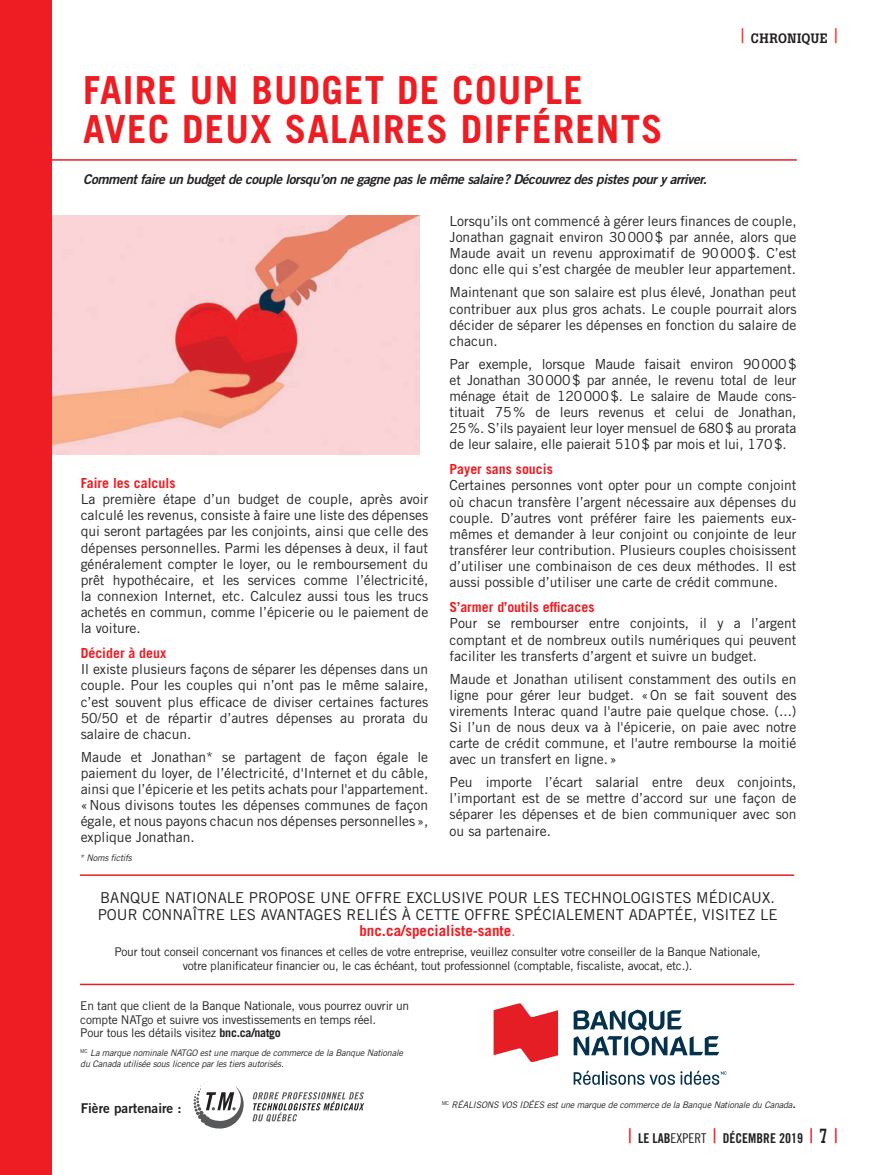
<style>
.page{position:relative;width:878px;height:1175px;background:#fff}
.page>*{position:absolute;margin:0;border:0;box-sizing:border-box;transform-origin:0 0}
.t1{font:700 38.7px/38.7px "Trade Gothic";letter-spacing:.03em;color:#ee1d23}
.t2{font:15px/16.5px "Trade Gothic";color:#231f20;text-align:center}
.t3{font:13.8px/16px "Trade Gothic";color:#231f20;text-align:justify}
.t4{font:700 13.8px "Trade Gothic";color:#ee1d23}
.t5{font:italic 13.5px "Trade Gothic Bold Two";letter-spacing:-.03em;color:#231f20}
.t6{font:13.5px "Trade Gothic Bold Cond Twenty";color:#231f20}
.t7{font:13.5px "Trade Gothic Bold Two";color:#231f20}
.t8{font:500 13.5px "Boton";letter-spacing:.03em;color:#231f20}
.t9{font:12px/13.5px "Trade Gothic";letter-spacing:-.02em;color:#231f20;text-align:center}
.t10{font:italic 9px/10.5px "Trade Gothic";letter-spacing:-.02em;color:#231f20}
.s1{font-family:"Trade Gothic Bold Two";font-weight:400;font-size:20.25px;color:#ef3b2c}
.s2{font-weight:700;color:#ee1d23}
.s3{color:#808285}
.s4{font-weight:700}
.s5{font-style:normal;font-size:13.8px}
.s6{font-family:"Trade Gothic Bold Two";font-size:20.25px;color:#ee1d23}
.s7{font-family:"Trade Gothic Cond Eighteen"}
.s8{font-family:"Boton";font-weight:500;font-size:20.25px}
</style>
<div class="page">
<img style="left:52px;top:215px;width:368px;height:240px">
<svg style="left:252px;top:1092px;width:112px;height:29px"></svg>
<svg style="left:193px;top:1081px;width:51px;height:47px"></svg>
<div style="left:0;top:0;width:52px;height:1174px;background:#ee1d23"></div>
<svg style="left:493px;top:1003px;width:65px;height:59px"></svg>
<svg style="left:573px;top:1009px;width:146px;height:46px"></svg>
<svg style="left:573px;top:1070px;width:153px;height:14px"></svg>
<hr style="left:80px;top:983px;width:714px;height:2px;background:#ee1d23">
<hr style="left:80px;top:874px;width:714px;height:2px;background:#ee1d23">
<hr style="left:44px;top:159px;width:752px;height:2px;background:#ee1d23">
<h1 class="t1" style="left:83px;top:70px;width:581px">FAIRE UN BUDGET DE COUPLE<br>AVEC DEUX SALAIRES DIFFÉRENTS</h1>
<p class="t5" style="left:83px;top:170px;width:625px">Comment faire un budget de couple lorsqu’on ne gagne pas le même salaire? Découvrez des pistes pour y arriver.</p>
<p class="t8" style="left:741px;top:30px;width:98px"><span class="s1">|</span> CHRONIQUE <span class="s1">|</span></p>
<p class="t4" style="left:81px;top:474px;width:96px">Faire les calculs</p>
<p class="t3" style="left:81px;top:491px;width:349px">La première étape d’un budget de couple, après avoir calculé les revenus, consiste à faire une liste des dépenses qui seront partagées par les conjoints, ainsi que celle des dépenses personnelles. Parmi les dépenses à deux, il faut généralement compter le loyer, ou le remboursement du prêt hypothécaire, et les services comme l’électricité, la connexion Internet, etc. Calculez aussi tous les trucs achetés en commun, comme l’épicerie ou le paiement de la voiture.</p>
<p class="t4" style="left:81px;top:645px;width:87px">Décider à deux</p>
<p class="t3" style="left:81px;top:661px;width:349px">Il existe plusieurs façons de séparer les dépenses dans un couple. Pour les couples qui n’ont pas le même salaire, c’est souvent plus efficace de diviser certaines factures 50/50 et de répartir d’autres dépenses au prorata du salaire de chacun.</p>
<p class="t3" style="left:81px;top:748px;width:349px">Maude et Jonathan* se partagent de façon égale le paiement du loyer, de l’électricité, d'Internet et du câble, ainsi que l’épicerie et les petits achats pour l'appartement. « Nous divisons toutes les dépenses communes de façon égale, et nous payons chacun nos dépenses personnelles », explique Jonathan.</p>
<p class="t10" style="left:80px;top:853px;width:54px">* Noms fictifs</p>
<p class="t3" style="left:449px;top:213px;width:348px">Lorsqu’ils ont commencé à gérer leurs finances de couple, Jonathan gagnait environ 30 000 $ par année, alors que Maude avait un revenu approximatif de 90 000 $. C’est donc elle qui s’est chargée de meubler leur appartement.</p>
<p class="t3" style="left:449px;top:284px;width:348px">Maintenant que son salaire est plus élevé, Jonathan peut contribuer aux plus gros achats. Le couple pourrait alors décider de séparer les dépenses en fonction du salaire de chacun.</p>
<p class="t3" style="left:449px;top:355px;width:348px">Par exemple, lorsque Maude faisait environ 90000 $ et Jonathan 30000$ par année, le revenu total de leur ménage était de 120000$. Le salaire de Maude cons&shy;tituait 75% de leurs revenus et celui de Jonathan, 25%. S’ils payaient leur loyer mensuel de 680$ au prorata de leur salaire, elle paierait 510$ par mois et lui, 170$.</p>
<p class="t4" style="left:449px;top:461px;width:105px">Payer sans soucis</p>
<p class="t3" style="left:449px;top:477px;width:348px">Certaines personnes vont opter pour un compte conjoint où chacun transfère l’argent nécessaire aux dépenses du couple. D’autres vont préférer faire les paiements eux&shy;mêmes et demander à leur conjoint ou conjointe de leur transférer leur contribution. Plusieurs couples choisissent d’utiliser une combinaison de ces deux méthodes. Il est aussi possible d’utiliser une carte de crédit commune.</p>
<p class="t4" style="left:449px;top:599px;width:146px">S’armer d’outils efficaces</p>
<p class="t3" style="left:449px;top:615px;width:348px">Pour se rembourser entre conjoints, il y a l’argent comptant et de nombreux outils numériques qui peuvent faciliter les transferts d’argent et suivre un budget.</p>
<p class="t3" style="left:449px;top:670px;width:348px">Maude et Jonathan utilisent constamment des outils en ligne pour gérer leur budget. «On se fait souvent des virements Interac quand l'autre paie quelque chose. (...)<br>Si l’un de nous deux va à l'épicerie, on paie avec notre carte de crédit commune, et l'autre rembourse la moitié avec un transfert en ligne. »</p>
<p class="t3" style="left:449px;top:774px;width:348px">Peu importe l’écart salarial entre deux conjoints, l’important est de se mettre d’accord sur une façon de séparer les dépenses et de bien communiquer avec son ou sa partenaire.</p>
<p class="t2" style="left:98px;top:889px;width:681px">BANQUE NATIONALE PROPOSE UNE OFFRE EXCLUSIVE POUR LES TECHNOLOGISTES MÉDICAUX.<br>POUR CONNAÎTRE LES AVANTAGES RELIÉS À CETTE OFFRE SPÉCIALEMENT ADAPTÉE, VISITEZ LE <span class="s2">bnc.ca/specialiste-sante</span><span class="s3">.</span></p>
<p class="t9" style="left:114px;top:945px;width:648px">Pour tout conseil concernant vos finances et celles de votre entreprise, veuillez consulter votre conseiller de la Banque Nationale, votre planificateur financier ou, le cas échéant, tout professionnel (comptable, fiscaliste, avocat, etc.).</p>
<p class="t9" style="left:80px;top:998px;width:330px;text-align:left">En tant que client de la Banque Nationale, vous pourrez ouvrir un compte NATgo et suivre vos investissements en temps réel.<br>Pour tous les détails visitez <span class="s4">bnc.ca/natgo</span></p>
<p class="t10" style="left:80px;top:1047px;width:324px"><sup>MC</sup> La marque nominale NATGO est une marque de commerce de la Banque Nationale du Canada utilisée sous licence par les tiers autorisés.</p>
<p class="t7" style="left:81px;top:1100px;width:102px">Fière partenaire :</p>
<p class="t10" style="left:441px;top:1099px;width:356px"><sup>MC</sup> RÉALISONS VOS IDÉES est une marque de commerce de la Banque Nationale du Canada<span class="s5">.</span></p>
<p class="t6" style="left:628px;top:1130px;width:210px"><span class="s6">|</span> LE LAB<span class="s7">EXPERT</span> <span class="s6">|</span> DÉCEMBRE 2019 <span class="s6">|</span> <span class="s8">7</span> <span class="s6">|</span></p>
</div>
